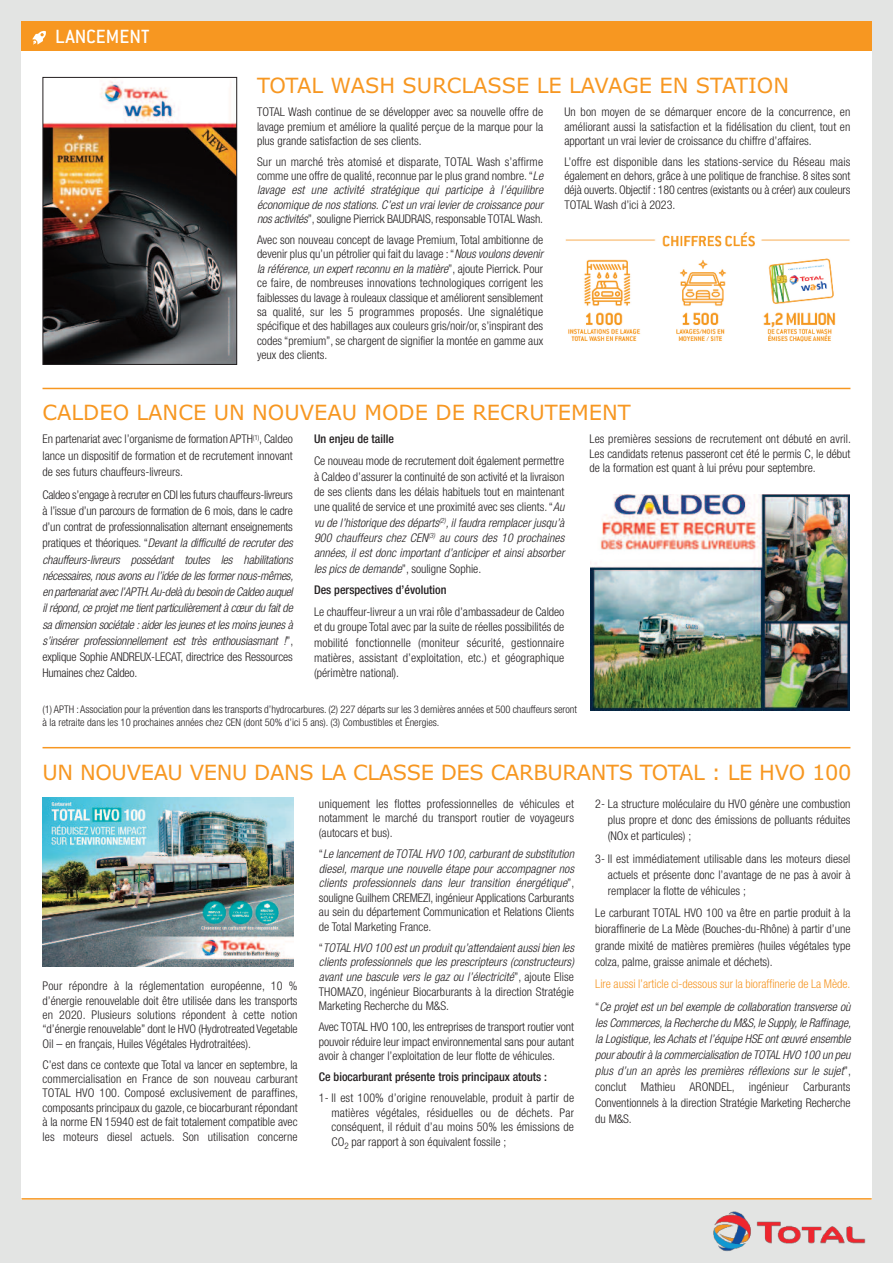
<style>
.page{position:relative;width:893px;height:1263px;background:#e3e4e3}
.page>*{position:absolute;margin:0;border:0;box-sizing:border-box;transform-origin:0 0}
.t1{font:21px "Verdana";letter-spacing:-.005em;color:#f79721}
.t2{font:500 21px "Conduit ITC";color:#fff}
.t3{font:300 condensed 12px/14.4px "Helvetica Neue";color:#231f20;text-align:justify}
.t4{font:italic 300 condensed 12px/16.2px "Helvetica Neue";letter-spacing:.005em;color:#231f20;text-align:justify}
.t5{font:300 condensed 12px/22.5px "Helvetica Neue";color:#f59726}
.t6{font:500 condensed 12px "Helvetica Neue";color:#231f20}
.t7{font:300 condensed 10.5px/12.6px "Helvetica Neue";color:#231f20}
.s1{font-style:italic}
.s2{font-style:normal}
.s3{color:#231f20}
.s4{font-style:italic;color:#231f20}
</style>
<div class="page">
<div style="left:21px;top:21px;width:851px;height:1178px;background:#fff"></div>
<div style="left:21px;top:21px;width:851px;height:30px;background:#f79721"></div>
<svg style="left:32px;top:31px;width:14px;height:14px"></svg>
<img style="left:45px;top:81px;width:190px;height:282px">
<div style="left:43px;top:77px;width:194px;height:288px;border:1px solid #231f20"></div>
<img style="left:564px;top:232px;width:286px;height:158px">
<img style="left:713px;top:1211px;width:153px;height:41px">
<hr style="left:43px;top:388px;width:807px;height:1px;background:#f79721">
<img style="left:591px;top:494px;width:258px;height:216px">
<hr style="left:43px;top:747px;width:807px;height:1px;background:#f79721">
<hr style="left:22px;top:1198px;width:850px;height:1px;background:#f79721">
<img style="left:43px;top:798px;width:250px;height:168px">
<h1 class="t2" style="left:55px;top:29px;width:96px">LANCEMENT</h1>
<h1 class="t1" style="left:257px;top:74px;width:534px">TOTAL WASH SURCLASSE LE LAVAGE EN STATION</h1>
<p class="t3" style="left:257px;top:106px;width:288px">TOTAL Wash continue de se développer avec sa nouvelle offre de lavage premium et améliore la qualité perçue de la marque pour la plus grande satisfaction de ses clients.</p>
<p class="t3" style="left:257px;top:155px;width:288px">Sur un marché très atomisé et disparate, TOTAL Wash s’affirme comme une offre de qualité, reconnue par le plus grand nombre.“<span class="s1">Le lavage est une activité stratégique qui participe à l’équilibre économique de nos stations. C’est un vrai levier de croissance pour nos activités</span>”, souligne Pierrick BAUDRAIS, responsable TOTAL Wash.</p>
<p class="t3" style="left:257px;top:234px;width:288px">Avec son nouveau concept de lavage Premium, Total ambitionne de devenir plus qu’un pétrolier qui fait du lavage :“<span class="s1">Nous voulons devenir la référence, un expert reconnu en la matière</span>”, ajoute Pierrick. Pour ce faire, de nombreuses innovations technologiques corrigent les faiblesses du lavage à rouleaux classique et améliorent sensiblement sa qualité, sur les 5 programmes proposés. Une signalétique spécifique et des habillages aux couleurs gris/noir/or, s’inspirant des codes “premium”, se chargent de signifier la montée en gamme aux yeux des clients.</p>
<p class="t3" style="left:564px;top:106px;width:288px">Un bon moyen de se démarquer encore de la concurrence, en améliorant aussi la satisfaction et la fidélisation du client, tout en apportant un vrai levier de croissance du chiffre d’affaires.</p>
<p class="t3" style="left:564px;top:155px;width:288px">L’offre est disponible dans les stations-service du Réseau mais également en dehors, grâce à une politique de franchise. 8 sites sont déjà ouverts. Objectif : 180 centres (existants ou à créer) aux couleurs TOTAL Wash d’ici à 2023.</p>
<h1 class="t1" style="left:43px;top:401px;width:590px">CALDEO LANCE UN NOUVEAU MODE DE RECRUTEMENT</h1>
<p class="t3" style="left:43px;top:432px;width:252px;line-height:16.2px">En partenariat avec l’organisme de formation APTH<sup>(1)</sup>, Caldeo lance un dispositif de formation et de recrutement innovant de ses futurs chauffeurs-livreurs.</p>
<p class="t4" style="left:43px;top:487px;width:252px"><span class="s2">Caldeo s’engage à recruter en CDI les futurs chauffeurs-livreurs à l’issue d’un parcours de formation de 6 mois, dans le cadre d’un contrat de professionnalisation alternant enseignements pratiques et théoriques. “</span>Devant la difficulté de recruter des chauffeurs-livreurs possédant toutes les habilitations nécessaires, nous avons eu l’idée de les former nous-mêmes, en partenariat avec l’APTH.Au-delà du besoin de Caldeo auquel il répond, ce projet me tient particulièrement à cœur du fait de sa dimension sociétale : aider les jeunes et les moins jeunes à s’insérer professionnellement est très enthousiasmant !<span class="s2">”, explique Sophie ANDREUX-LECAT, directrice des Ressources Humaines chez Caldeo.</span></p>
<p class="t6" style="left:314px;top:435px;width:81px">Un enjeu de taille</p>
<p class="t3" style="left:314px;top:454px;width:252px;line-height:15.3px">Ce nouveau mode de recrutement doit également permettre à Caldeo d’assurer la continuité de son activité et la livraison de ses clients dans les délais habituels tout en maintenant une qualité de service et une proximité avec ses clients.“<span class="s1">Au vu de l’historique des départs</span><sup>(2)</sup><span class="s1">, il faudra remplacer jusqu’à 900 chauffeurs chez CEN</span><sup>(3)</sup> <span class="s1">au cours des 10 prochaines années, il est donc important d’anticiper et ainsi absorber les pics de demande</span>”, souligne Sophie.</p>
<p class="t6" style="left:314px;top:586px;width:134px">Des perspectives d’évolution</p>
<p class="t3" style="left:314px;top:605px;width:252px;line-height:15.3px">Le chauffeur-livreur a un vrai rôle d’ambassadeur de Caldeo et du groupe Total avec par la suite de réelles possibilités de mobilité fonctionnelle (moniteur sécurité, gestionnaire matières, assistant d’exploitation, etc.) et géographique (périmètre national).</p>
<p class="t7" style="left:43px;top:704px;width:536px">(1) APTH : Association pour la prévention dans les transports d’hydrocarbures. (2) 227 départs sur les 3 dernières années et 500 chauffeurs seront à la retraite dans les 10 prochaines années chez CEN (dont 50% d’ici 5 ans). (3) Combustibles et Énergies.</p>
<p class="t3" style="left:589px;top:433px;width:263px">Les premières sessions de recrutement ont débuté en avril.<br>Les candidats retenus passeront cet été le permis C, le début de la formation est quant à lui prévu pour septembre.</p>
<h1 class="t1" style="left:43px;top:760px;width:810px">UN NOUVEAU VENU DANS LA CLASSE DES CARBURANTS TOTAL : LE HVO 100</h1>
<p class="t3" style="left:43px;top:980px;width:257px">Pour répondre à la réglementation européenne, 10 % d’énergie renouvelable doit être utilisée dans les transports en 2020. Plusieurs solutions répondent à cette notion “d’énergie renouvelable” dont le HVO (Hydrotreated Vegetable Oil – en français, Huiles Végétales Hydrotraitées).</p>
<p class="t3" style="left:42px;top:1058px;width:257px">C’est dans ce contexte que Total va lancer en septembre, la commercialisation en France de son nouveau carburant TOTAL HVO 100. Composé exclusivement de paraffines, composants principaux du gazole, ce biocarburant répondant à la norme EN 15940 est de fait totalement compatible avec les moteurs diesel actuels. Son utilisation concerne</p>
<p class="t3" style="left:319px;top:797px;width:257px">uniquement les flottes professionnelles de véhicules et notamment le marché du transport routier de voyageurs (autocars et bus).</p>
<p class="t4" style="left:319px;top:847px;width:257px;line-height:14.5px"><span class="s2">“</span>Le lancement de TOTAL HVO 100, carburant de substitution diesel, marque une nouvelle étape pour accompagner nos clients professionnels dans leur transition énergétique<span class="s2">”, souligne Guilhem CREMEZI, ingénieur Applications Carburants au sein du département Communication et Relations Clients de Total Marketing France.</span></p>
<p class="t4" style="left:319px;top:941px;width:257px;line-height:14.5px"><span class="s2">“</span>TOTAL HVO 100 est un produit qu’attendaient aussi bien les clients professionnels que les prescripteurs (constructeurs) avant une bascule vers le gaz ou l’électricité<span class="s2">”, ajoute Elise THOMAZO, ingénieur Biocarburants à la direction Stratégie Marketing Recherche du M&amp;S.</span></p>
<p class="t3" style="left:319px;top:1020px;width:257px">Avec TOTAL HVO 100, les entreprises de transport routier vont pouvoir réduire leur impact environnemental sans pour autant avoir à changer l’exploitation de leur flotte de véhicules.</p>
<p class="t6" style="left:319px;top:1073px;width:230px">Ce biocarburant présente trois principaux atouts :</p>
<p class="t3" style="left:331px;top:1092px;width:244px;text-indent:-13px">1- Il est 100% d’origine renouvelable, produit à partir de matières végétales, résiduelles ou de déchets. Par conséquent, il réduit d’au moins 50% les émissions de CO<sub>2</sub> par rapport à son équivalent fossile ;</p>
<p class="t3" style="left:608px;top:796px;width:244px;line-height:16px;text-indent:-13px">2- La structure moléculaire du HVO génère une combustion plus propre et donc des émissions de polluants réduites (NOx et particules) ;</p>
<p class="t3" style="left:608px;top:851px;width:244px;line-height:16px;text-indent:-13px">3- Il est immédiatement utilisable dans les moteurs diesel actuels et présente donc l’avantage de ne pas à avoir à remplacer la flotte de véhicules ;</p>
<p class="t3" style="left:595px;top:906px;width:257px;line-height:16px">Le carburant TOTAL HVO 100 va être en partie produit à la bioraffinerie de La Mède (Bouches-du-Rhône) à partir d’une grande mixité de matières premières (huiles végétales type colza, palme, graisse animale et déchets).</p>
<p class="t5" style="left:595px;top:974px;width:257px">Lire aussi l’article ci-dessous sur la bioraffinerie de La Mède. <span class="s3">“</span><span class="s4">Ce projet est un bel exemple de collaboration transverse où</span></p>
<p class="t4" style="left:595px;top:1015px;width:257px">les Commerces, la Recherche du M&amp;S, le Supply, le Raffinage, la Logistique, les Achats et l’équipe HSE ont œuvré ensemble pour aboutir à la commercialisation de TOTAL HVO 100 un peu plus d’un an après les premières réflexions sur le sujet<span class="s2">”, conclut Mathieu ARONDEL, ingénieur Carburants Conventionnels à la direction Stratégie Marketing Recherche du M&amp;S.</span></p>
</div>
